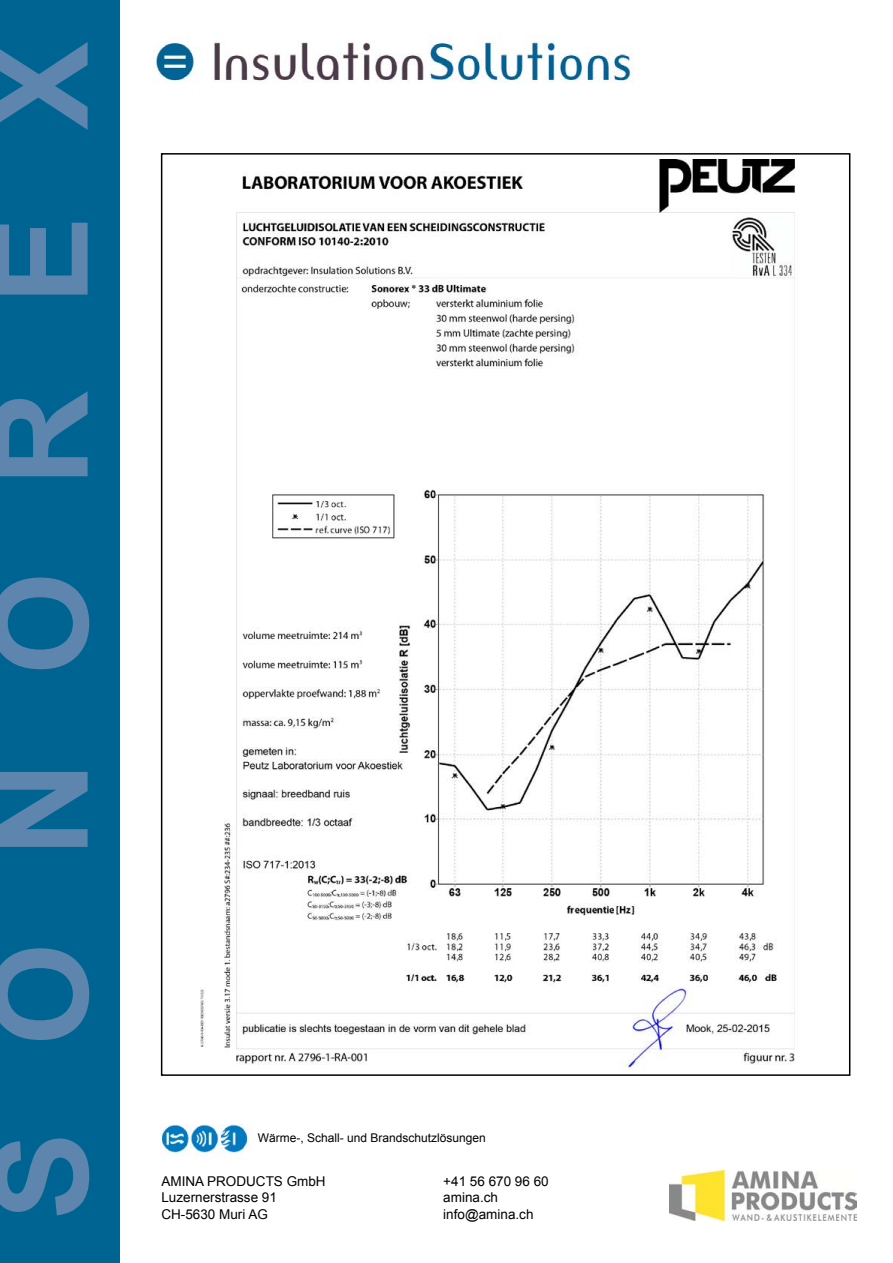
<style>
.page{position:relative;width:893px;height:1263px;background:#fff}
.page>*{position:absolute;margin:0;border:0;box-sizing:border-box;transform-origin:0 0}
.t1{font:700 132px "Arial";letter-spacing:.655em;color:#5d85ad}
.t2{font:13.5px/16.2px "Arial";color:#000}
.t3{font:12px "Arial";color:#000}
</style>
<div class="page">
<img style="left:153px;top:35px;width:480px;height:48px">
<div style="left:0;top:0;width:119px;height:1263px;background:#006493"></div>
<img style="left:161px;top:1124px;width:89px;height:35px">
<img style="left:669px;top:1170px;width:188px;height:50px">
<img style="left:201px;top:159px;width:594px;height:912px">
<h1 class="t1" style="left:-46px;top:1220px;width:1180px;rotate:-90deg">SONOREX</h1>
<p class="t3" style="left:258px;top:1130px;width:230px">Wärme-, Schall- und Brandschutzlösungen</p>
<p class="t2" style="left:161px;top:1173px;width:166px">AMINA PRODUCTS GmbH<br>Luzernerstrasse 91<br>CH-5630 Muri AG</p>
<p class="t2" style="left:443px;top:1173px;width:107px">+41 56 670 96 60 amina.ch</p>
<p class="t2" style="left:443px;top:1206px;width:92px">info@amina.ch</p>
</div>
